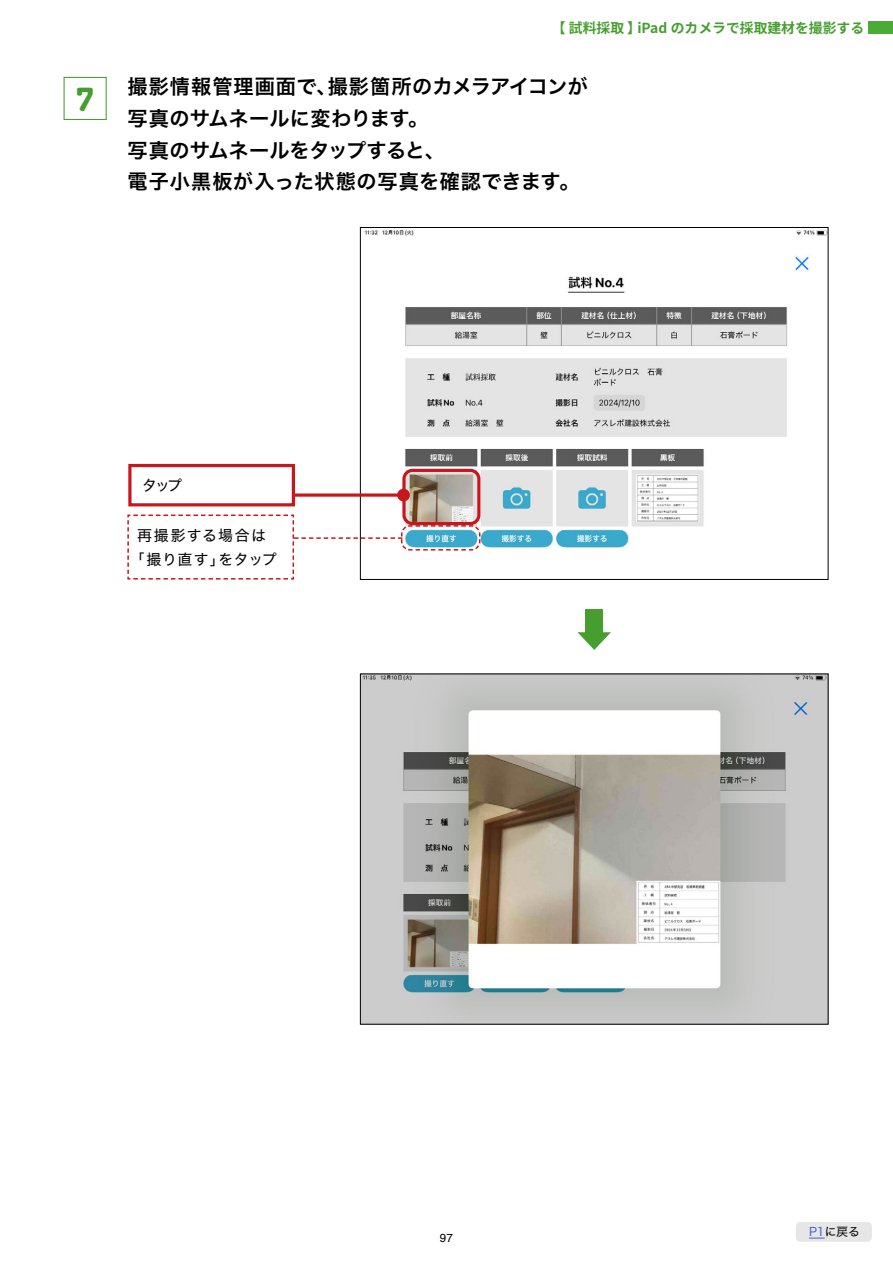
<style>
.page{position:relative;width:893px;height:1263px;background:#fff}
.page>*{position:absolute;margin:0;border:0;box-sizing:border-box;transform-origin:0 0}
.t1{font:31.95px "Dosis";color:#459e2d}
.t2{font:20.25px/32px "Hiragino Sans W6";letter-spacing:.015em;color:#000}
.t3{font:20.25px "Hiragino Sans W6";letter-spacing:-.01em;color:#000}
.t4{font:20.25px "Hiragino Sans W6";letter-spacing:.05em;color:#000}
.t5{font:14.85px/24.5px "Hiragino Sans W4";letter-spacing:.08em;color:#000}
.t6{font:14.85px "Hiragino Sans W4";letter-spacing:.045em;color:#000}
.t7{font:700 13.8px "Noto Sans JP";color:#459e2d}
.t8{font:11.7px "Hiragino Sans W4";color:#000}
.t9{font:11.7px "Helvetica";color:#000}
.s1{color:#4f5cd6}
</style>
<div class="page">
<img style="left:364px;top:229px;width:462px;height:319px">
<img style="left:362px;top:676px;width:464px;height:346px">
<div style="left:868px;top:22px;width:25px;height:12px;background:#49ac35"></div>
<div style="left:796px;top:1222px;width:76px;height:20px;background:#e6e6e6;border-radius:4px"></div>
<svg style="left:809px;top:1238px;width:16px;height:1px"></svg>
<div style="left:64px;top:77px;width:43px;height:43px;border:1px solid #459e2d"></div>
<div style="left:128px;top:464px;width:167px;height:42px;border:3px solid #c8161d"></div>
<svg style="left:294px;top:493px;width:103px;height:4px"></svg>
<div style="left:397px;top:489px;width:13px;height:12px;background:#c8161d;border-radius:50%"></div>
<svg style="left:127px;top:514px;width:354px;height:66px"></svg>
<div style="left:402px;top:469px;width:78px;height:56px;border:3px solid #c8161d;border-radius:9px"></div>
<div style="left:585px;top:609px;width:18px;height:28px;background:#459e2d"></div>
<svg style="left:577px;top:632px;width:34px;height:18px"></svg>
<h1 class="t1" style="left:77px;top:77px;width:18px">7</h1>
<p class="t7" style="left:552px;top:21px;width:91px">【試料採取】</p>
<p class="t7" style="left:637px;top:21px;width:228px">iPad のカメラで採取建材を撮影する</p>
<p class="t3" style="left:328px;top:68px;width:262px">撮影箇所のカメラアイコンが</p>
<p class="t4" style="left:128px;top:68px;width:211px">撮影情報管理画面で、</p>
<p class="t2" style="left:128px;top:101px;width:453px">写真のサムネールに変わります。<br>写真のサムネールをタップすると、<br>電子小黒板が入った状態の写真を確認できます。</p>
<p class="t6" style="left:142px;top:472px;width:41px">タップ</p>
<p class="t5" style="left:219px;top:522px;width:60px;text-indent:-81px">再撮影する場合はをタップ</p>
<p class="t6" style="left:130px;top:546px;width:97px">「撮り直す」</p>
<p class="t9" style="left:440px;top:1228px;width:15px">97</p>
<p class="t8" style="left:809px;top:1221px;width:52px"><span class="s1">P1</span>に戻る</p>
</div>
